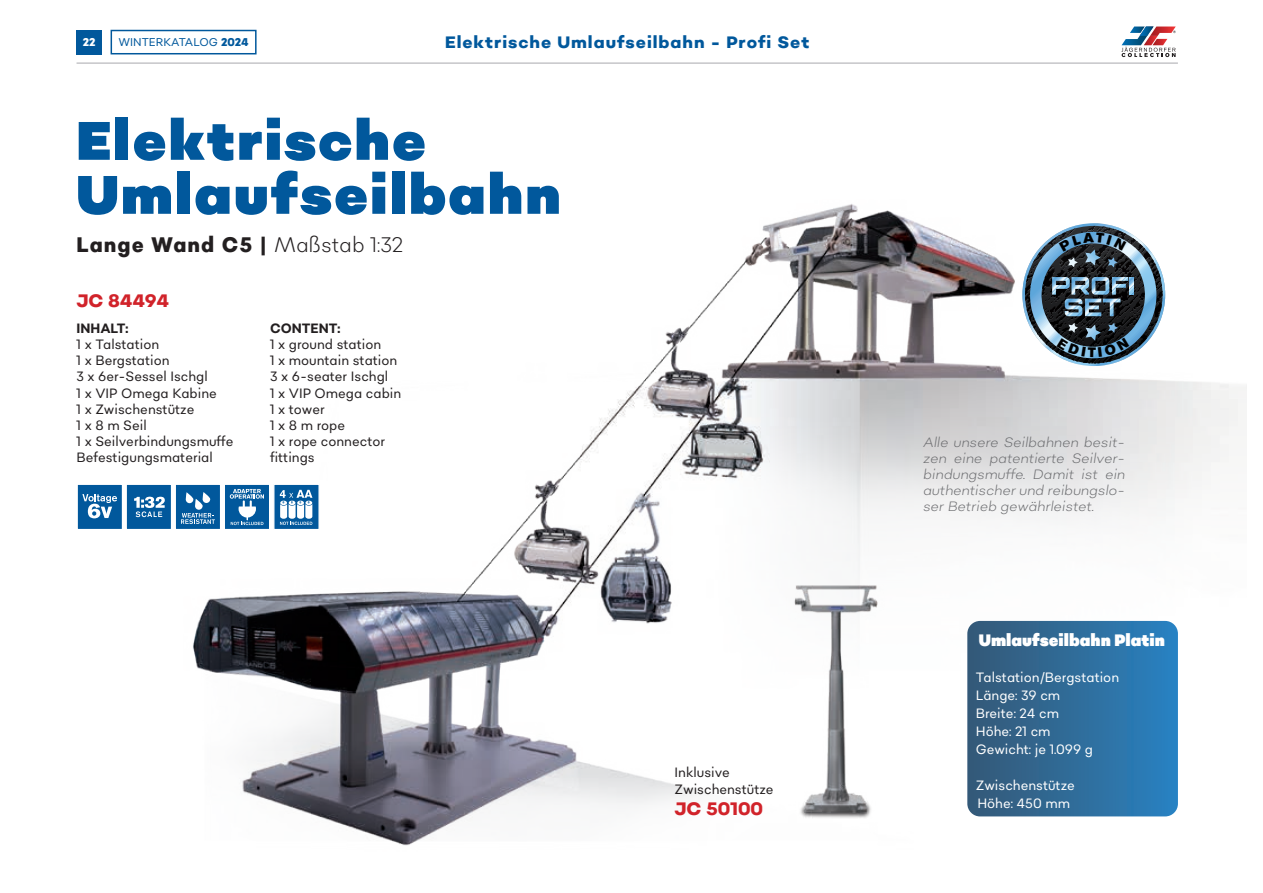
<style>
.page{position:relative;width:1263px;height:893px;background:#fff}
.page>*{position:absolute;margin:0;border:0;box-sizing:border-box;transform-origin:0 0}
.t1{font:900 54px/54px "Sonny Gothic";letter-spacing:.04em;color:#01589c}
.t2{font:800 21px "Sonny Gothic Condensed";letter-spacing:.05em;color:#231f20}
.t3{font:800 18px "Sonny Gothic";color:#d1232a}
.t4{font:800 16.5px "Sonny Gothic";letter-spacing:.06em;color:#01589c}
.t5{font:900 16.5px "Sonny Gothic Condensed";color:#fff}
.t6{font:13.5px/16.2px "Sonny Gothic Condensed";color:#231f20}
.t7{font:italic 300 13.5px/16.2px "Sonny Gothic";color:#6c6d70;text-align:justify}
.t8{font:13.5px/18px "Sonny Gothic Condensed";color:#fff}
.t9{font:700 13.5px "Sonny Gothic Condensed";color:#231f20}
.t10{font:11.25px "Sonny Gothic Condensed";color:#01589c}
.t11{font:800 11.25px "Sonny Gothic Condensed";color:#fff}
.s1{font-weight:800}
.s2{font-weight:300}
</style>
<div class="page">
<img style="left:193px;top:204px;width:1054px;height:642px">
<svg style="left:967px;top:621px;width:211px;height:195px;background:#306d9b"></svg>
<img style="left:786px;top:575px;width:100px;height:254px">
<div style="left:126px;top:484px;width:46px;height:46px;background:#01589c;border:1px solid #fff"></div>
<div style="left:77px;top:484px;width:46px;height:46px;background:#01589c;border:1px solid #fff"></div>
<div style="left:224px;top:484px;width:46px;height:46px;background:#01589c;border:1px solid #fff"></div>
<div style="left:273px;top:484px;width:47px;height:46px;background:#01589c;border:1px solid #fff"></div>
<div style="left:175px;top:484px;width:46px;height:46px;background:#01589c;border:1px solid #fff"></div>
<svg style="left:134px;top:497px;width:31px;height:20px"></svg>
<svg style="left:82px;top:494px;width:35px;height:24px"></svg>
<svg style="left:280px;top:490px;width:32px;height:35px"></svg>
<svg style="left:230px;top:489px;width:34px;height:36px"></svg>
<svg style="left:181px;top:492px;width:34px;height:32px"></svg>
<div style="left:77px;top:30px;width:25px;height:24px;background:#01589c"></div>
<div style="left:111px;top:30px;width:146px;height:24px;border:2px solid #01589c"></div>
<hr style="left:77px;top:63px;width:1101px;height:1px;background:#a8a9ad">
<svg style="left:1121px;top:26px;width:55px;height:32px"></svg>
<svg style="left:1025px;top:226px;width:138px;height:138px"></svg>
<p class="t11" style="left:83px;top:35px;width:14px">22</p>
<p class="t10" style="left:118px;top:35px;width:132px">WINTERKATALOG <span class="s1">2024</span></p>
<p class="t4" style="left:445px;top:31px;width:366px">Elektrische Umlaufseilbahn - Profi Set</p>
<h1 class="t1" style="left:77px;top:114px;width:486px">Elektrische<br>Umlaufseilbahn</h1>
<h2 class="t2" style="left:77px;top:231px;width:328px">Lange Wand C5 | <span class="s2">Maßstab 1:32</span></h2>
<h3 class="t3" style="left:77px;top:289px;width:94px">JC 84494</h3>
<p class="t9" style="left:77px;top:319px;width:53px">INHALT:</p>
<p class="t6" style="left:77px;top:336px;width:158px">1 x Talstation<br>1 x Bergstation<br>3 x 6er-Sessel Ischgl<br>1 x VIP Omega Kabine<br>1 x Zwischenstütze<br>1 x 8 m Seil<br>1 x Seilverbindungsmuffe<br>Befestigungsmaterial</p>
<p class="t9" style="left:270px;top:319px;width:72px">CONTENT:</p>
<p class="t6" style="left:270px;top:336px;width:133px">1 x ground station<br>1 x mountain station<br>3 x 6-seater Ischgl<br>1 x VIP Omega cabin<br>1 x tower<br>1 x 8 m rope<br>1 x rope connector fittings</p>
<p class="t6" style="left:675px;top:764px;width:101px">Inklusive<br>Zwischenstütze</p>
<h3 class="t3" style="left:675px;top:797px;width:90px">JC 50100</h3>
<p class="t7" style="left:923px;top:433px;width:203px">Alle unsere Seilbahnen besit&shy;zen eine patentierte Seilver&shy;bindungsmuffe. Damit ist ein authentischer und reibungslo&shy;ser Betrieb gewährleistet.</p>
<p class="t5" style="left:979px;top:629px;width:188px">Umlaufseilbahn Platin</p>
<p class="t8" style="left:976px;top:668px;width:145px">Talstation/Bergstation<br>Länge: 39 cm<br>Breite: 24 cm<br>Höhe: 21 cm<br>Gewicht: je 1.099 g</p>
<p class="t8" style="left:976px;top:776px;width:101px">Zwischenstütze<br>Höhe: 450 mm</p>
</div>
